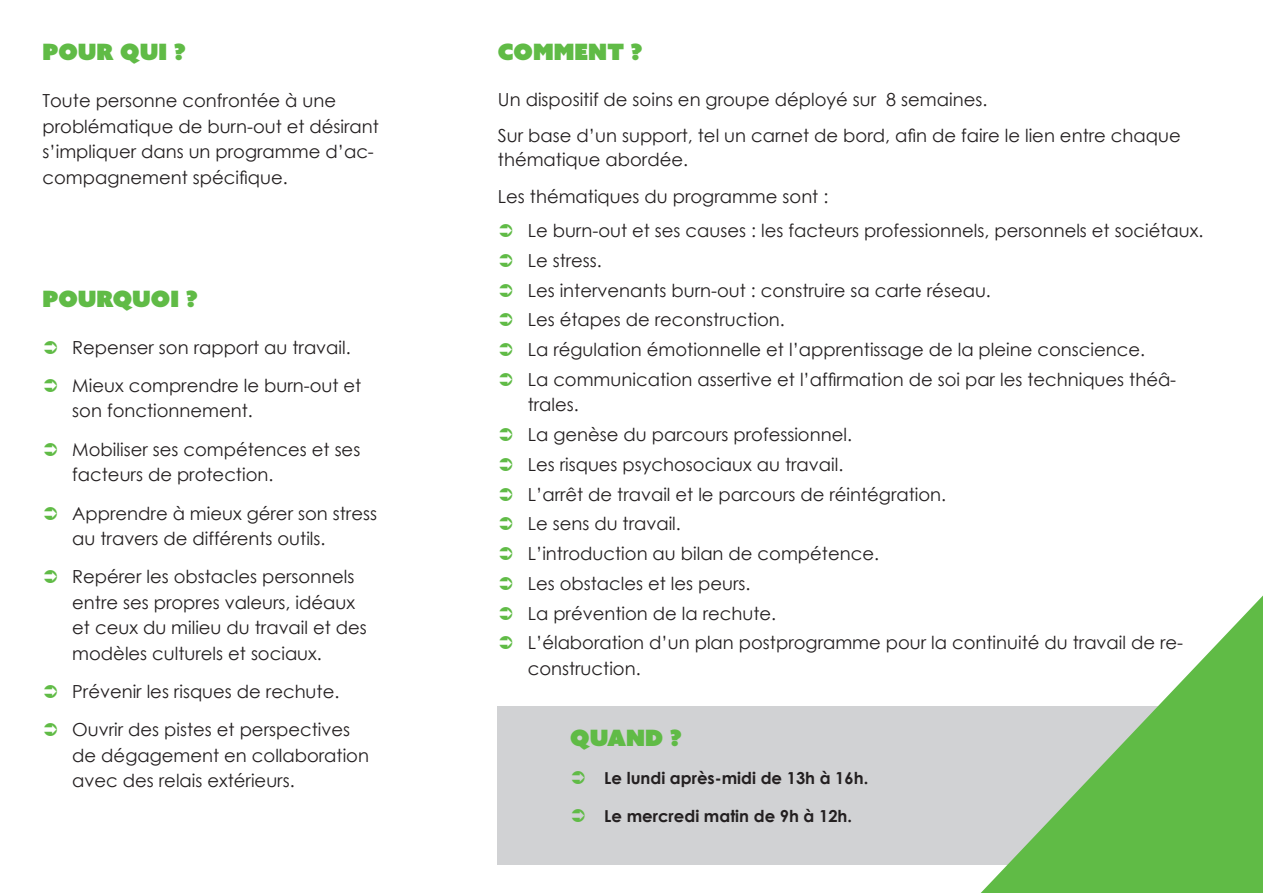
<style>
.page{position:relative;width:1263px;height:893px;background:#fff}
.page>*{position:absolute;margin:0;border:0;box-sizing:border-box;transform-origin:0 0}
.t1{font:22.5px "Azo Sans Uber";color:#60bb46}
.t2{font:18px/25.5px "Century Gothic";color:#231f20}
.t3{font:700 16.5px "Century Gothic";color:#231f20}
</style>
<div class="page">
<div style="left:498px;top:706px;width:765px;height:159px;background:#d1d2d4"></div>
<svg style="left:981px;top:595px;width:282px;height:298px"></svg>
<p class="t1" style="left:43px;top:37px;width:145px">POUR QUI ?</p>
<p class="t2" style="left:43px;top:88px;width:338px">Toute personne confrontée à une problématique de burn-out et désirant s’impliquer dans un programme d’ac&shy;compagnement spécifique.</p>
<p class="t1" style="left:498px;top:37px;width:146px">COMMENT ?</p>
<p class="t2" style="left:498px;top:86px;width:491px">Un dispositif de soins en groupe déployé sur 8 semaines.</p>
<p class="t2" style="left:498px;top:124px;width:684px;line-height:24px">Sur base d’un support, tel un carnet de bord, afin de faire le lien entre chaque thématique abordée.</p>
<p class="t2" style="left:498px;top:184px;width:332px">Les thématiques du programme sont :</p>
<p class="t2" style="left:528px;top:218px;width:677px">Le burn-out et ses causes : les facteurs professionnels, personnels et sociétaux.</p>
<p class="t2" style="left:528px;top:247px;width:76px">Le stress.</p>
<p class="t2" style="left:528px;top:277px;width:465px">Les intervenants burn-out : construire sa carte réseau.</p>
<p class="t2" style="left:528px;top:307px;width:259px">Les étapes de reconstruction.</p>
<p class="t2" style="left:528px;top:337px;width:619px">La régulation émotionnelle et l’apprentissage de la pleine conscience.</p>
<p class="t2" style="left:528px;top:366px;width:650px">La communication assertive et l’affirmation de soi par les techniques théâ&shy;trales.</p>
<p class="t2" style="left:528px;top:422px;width:326px">La genèse du parcours professionnel.</p>
<p class="t2" style="left:528px;top:451px;width:317px">Les risques psychosociaux au travail.</p>
<p class="t2" style="left:528px;top:481px;width:420px">L’arrêt de travail et le parcours de réintégration.</p>
<p class="t2" style="left:528px;top:511px;width:155px">Le sens du travail.</p>
<p class="t2" style="left:528px;top:541px;width:353px">L’introduction au bilan de compétence.</p>
<p class="t2" style="left:528px;top:570px;width:224px">Les obstacles et les peurs.</p>
<p class="t2" style="left:528px;top:600px;width:250px">La prévention de la rechute.</p>
<p class="t2" style="left:528px;top:630px;width:657px">L’élaboration d’un plan postprogramme pour la continuité du travail de re&shy;construction.</p>
<p class="t1" style="left:43px;top:284px;width:157px">POURQUOI ?</p>
<p class="t2" style="left:72px;top:334px;width:280px">Repenser son rapport au travail.</p>
<p class="t2" style="left:72px;top:372px;width:291px">Mieux comprendre le burn-out et son fonctionnement.</p>
<p class="t2" style="left:72px;top:436px;width:290px">Mobiliser ses compétences et ses facteurs de protection.</p>
<p class="t2" style="left:72px;top:500px;width:306px">Apprendre à mieux gérer son stress au travers de différents outils.</p>
<p class="t2" style="left:72px;top:564px;width:296px">Repérer les obstacles personnels entre ses propres valeurs, idéaux et ceux du milieu du travail et des modèles culturels et sociaux.</p>
<p class="t2" style="left:72px;top:678px;width:269px">Prévenir les risques de rechute.</p>
<p class="t2" style="left:72px;top:717px;width:298px">Ouvrir des pistes et perspectives de dégagement en collaboration avec des relais extérieurs.</p>
<p class="t1" style="left:570px;top:722px;width:113px">QUAND ?</p>
<p class="t3" style="left:604px;top:765px;width:265px">Le lundi après-midi de 13h à 16h.</p>
<p class="t3" style="left:604px;top:804px;width:249px">Le mercredi matin de 9h à 12h.</p>
</div>
